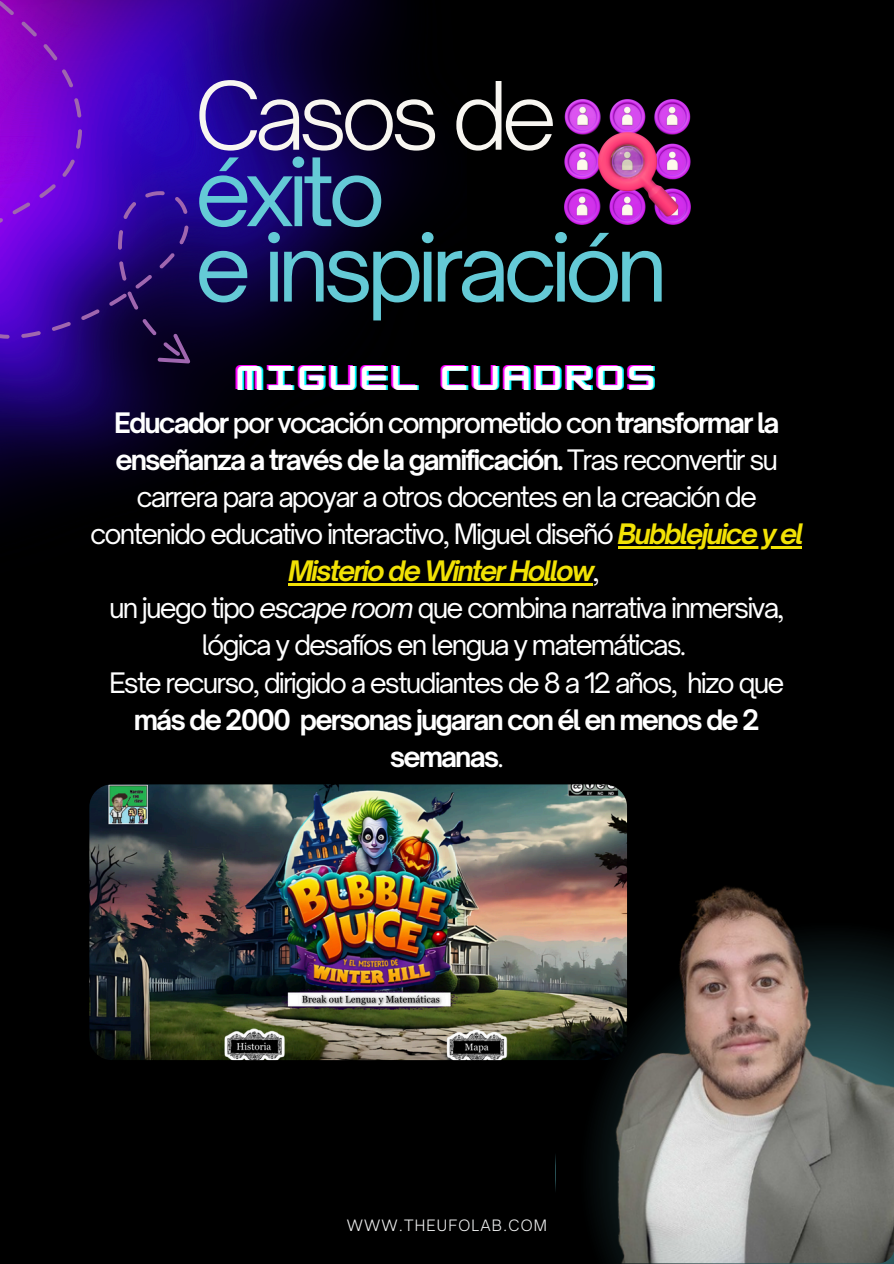
<style>
.page{position:relative;width:894px;height:1264px;background:#fff}
.page>*{position:absolute;margin:0;border:0;box-sizing:border-box;transform-origin:0 0}
.t1{font:90px/75.3px "Open Sauce One";letter-spacing:-.07em;color:#64cad6}
.t2{font:300 90px "Open Sauce One";letter-spacing:-.07em;color:#f8f6f1}
.t3{font:700 30px "HK Modular";letter-spacing:-.76em;color:#f0f}
.t4{font:27px/37.2px "Open Sauce One";letter-spacing:-.07em;color:#fff;text-align:center}
.t5{font:300 15px "Open Sauce One";letter-spacing:.075em;color:#f1f2f2}
.s1{color:#0ff}
.s2{font-weight:700}
.s3{font-weight:500}
.s4{font-weight:700;font-style:italic;color:#f2e205}
.s5{font-style:italic}
</style>
<div class="page">
<div style="left:0;top:0;width:893px;height:1263px;background:#000"></div>
<img style="left:0;top:0;width:466px;height:586px">
<hr style="left:194px;top:478px;width:2px;height:146px;background:#000">
<img style="left:564px;top:100px;width:126px;height:125px">
<svg style="left:0;top:0;width:265px;height:392px;background:#3a0597"></svg>
<img style="left:89px;top:784px;width:538px;height:276px;border-radius:22px">
<img style="left:564px;top:830px;width:329px;height:433px">
<hr style="left:617px;top:546px;width:184px;height:2px;background:#f2e205">
<hr style="left:288px;top:583px;width:304px;height:2px;background:#f2e205">
<p class="t2" style="left:195px;top:60px;width:363px">Casos de</p>
<p class="t1" style="left:195px;top:154px;width:474px">éxito<br>e inspiración</p>
<p class="t3" style="left:234px;top:359px;width:423px">M<span class="s1">M</span> I<span class="s1">I</span> G<span class="s1">G</span> U<span class="s1">U</span> E<span class="s1">E</span> L<span class="s1">L</span> C<span class="s1">C</span> U<span class="s1">U</span> A<span class="s1">A</span> D<span class="s1">D</span> R<span class="s1">R</span> O<span class="s1">O</span> S<span class="s1">S</span></p>
<h1 class="t4" style="left:90px;top:403px;width:714px"><span class="s2">Educador</span> <span class="s3">por vocación comprometido con</span> <span class="s2">transformar la enseñanza a través de la gamificación.</span> Tras reconvertir su carrera para apoyar a otros docentes en la creación de contenido educativo interactivo, Miguel diseñó <span class="s4">Bubblejuice y el</span></h1>
<p class="t4" style="left:109px;top:552px;width:676px"><span class="s4">Misterio de Winter Hollow</span>,<br>un juego tipo <span class="s5">escape room</span> que combina narrativa inmersiva, lógica y desafíos en lengua y matemáticas.<br>Este recurso, dirigido a estudiantes de 8 a 12 años, hizo que <span class="s2">más de 2000 personas jugaran con él en menos de 2 semanas</span>.</p>
<h2 class="t5" style="left:346px;top:1215px;width:202px">WWW.THEUFOLAB.COM</h2>
</div>
